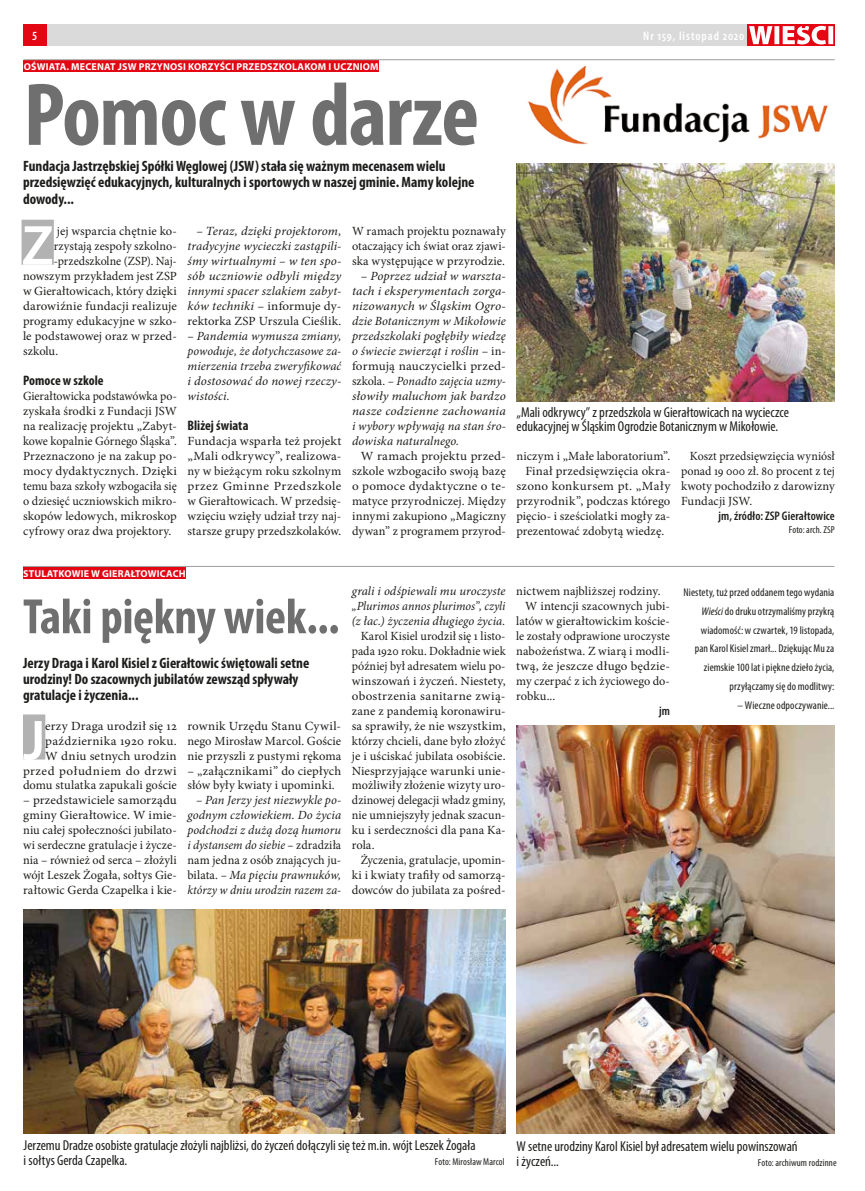
<style>
.page{position:relative;width:865px;height:1191px;background:#fff}
.page>*{position:absolute;margin:0;border:0;box-sizing:border-box;transform-origin:0 0}
.t1{font:700 condensed 90px "Myriad Pro";letter-spacing:-.015em;color:#706f6f}
.t2{font:600 57px "Myriad Pro";color:#fff}
.t3{font:700 condensed 50px "Myriad Pro";letter-spacing:-.005em;color:#706f6f}
.t4{font:700 condensed 15px/16.2px "Myriad Pro";color:#1d1d1b}
.t5{font:condensed 14.38px/15px "Myriad Pro";color:#1d1d1b}
.t6{font:700 condensed 13.75px "Myriad Pro";letter-spacing:.005em;color:#1d1d1b}
.t7{font:italic 12.5px/15px "Minion Pro";letter-spacing:.005em;color:#1d1d1b;text-align:justify}
.t8{font:12.5px/15px "Minion Pro";letter-spacing:.01em;color:#1d1d1b;text-align:justify}
.t9{font:12.5px/15px "Minion Pro";letter-spacing:.01em;color:#1d1d1b;text-align:justify;scale:.96 1}
.t10{font:12.5px/15px "Minion Pro";letter-spacing:.01em;color:#1d1d1b;text-align:justify;scale:1.04 1}
.t11{font:12.5px/15px "Minion Pro";letter-spacing:.01em;color:#1d1d1b;text-align:justify;scale:.95 1}
.t12{font:12.5px/15px "Minion Pro";letter-spacing:.01em;color:#1d1d1b;text-align:justify;scale:1.05 1}
.t13{font:600 condensed 12.5px "Myriad Pro";letter-spacing:.01em;color:#1d1d1b}
.t14{font:600 condensed 12.5px "Myriad Pro";letter-spacing:.075em;color:#fff}
.t15{font:condensed 11.25px/18.8px "Myriad Pro";letter-spacing:.01em;color:#1d1d1b;text-align:right}
.t16{font:700 10px "Myriad Pro";letter-spacing:.02em;color:#fff}
.t17{font:condensed 10px "Myriad Pro";letter-spacing:.01em;color:#1d1d1b}
.s1{font-style:normal}
.s2{font-style:italic}
</style>
<div class="page">
<div style="left:23px;top:25px;width:811px;height:21px;background:#dadada"></div>
<svg style="left:747px;top:25px;width:87px;height:21px"></svg>
<svg style="left:749px;top:26px;width:84px;height:18px;background:#f3979c"></svg>
<div style="left:23px;top:25px;width:23px;height:21px;background:#e30613"></div>
<div style="left:23px;top:567px;width:163px;height:12px;background:#e30613"></div>
<hr style="left:23px;top:566px;width:811px;height:1px;background:#9d9d9c">
<div style="left:24px;top:61px;width:355px;height:11px;background:#e30613"></div>
<hr style="left:24px;top:60px;width:810px;height:1px;background:#9d9d9c">
<div style="left:22px;top:220px;width:32px;height:45px;background:#b3b2b2"></div>
<img style="left:528px;top:66px;width:300px;height:79px">
<img style="left:516px;top:163px;width:318px;height:239px">
<div style="left:23px;top:714px;width:22px;height:45px;background:#b3b2b2"></div>
<img style="left:516px;top:725px;width:318px;height:408px">
<img style="left:23px;top:909px;width:482px;height:224px">
<p class="t14" style="left:32px;top:28px;width:7px">5</p>
<p class="t14" style="left:643px;top:28px;width:102px">Nr 159, listopad 2020</p>
<p class="t16" style="left:24px;top:60px;width:356px">OŚWIATA. MECENAT JSW PRZYNOSI KORZYŚCI PRZEDSZKOLAKOM I UCZNIOM</p>
<h1 class="t1" style="left:24px;top:59px;width:457px">Pomoc w darze</h1>
<p class="t4" style="left:23px;top:158px;width:453px">Fundacja Jastrzębskiej Spółki Węglowej (JSW) stała się ważnym mecenasem wielu przedsięwzięć edukacyjnych, kulturalnych i sportowych w naszej gminie. Mamy kolejne dowody...</p>
<h2 class="t2" style="left:22px;top:209px;width:34px">Z</h2>
<p class="t8" style="left:57px;top:223px;width:122px">jej wsparcia chętnie ko-</p>
<p class="t8" style="left:54px;top:238px;width:125px">rzystają zespoły szkolno-</p>
<p class="t9" style="left:54px;top:253px;width:130px">-przedszkolne (ZSP). Naj-</p>
<p class="t8" style="left:23px;top:268px;width:155px">nowszym przykładem jest ZSP</p>
<p class="t8" style="left:23px;top:283px;width:155px">w Gierałtowicach, który dzięki</p>
<p class="t8" style="left:23px;top:298px;width:155px">darowiźnie fundacji realizuje</p>
<p class="t8" style="left:23px;top:313px;width:155px">programy edukacyjne w szko-</p>
<p class="t8" style="left:23px;top:328px;width:155px">le podstawowej oraz w przed-</p>
<p class="t8" style="left:23px;top:343px;width:37px">szkolu.</p>
<p class="t6" style="left:23px;top:371px;width:82px">Pomoce w szkole</p>
<p class="t11" style="left:23px;top:388px;width:163px">Gierałtowicka podstawówka po&shy;zyskała środki z Fundacji JSW na realizację projektu „Zabyt&shy;kowe kopalnie Górnego Śląska”.<br>Przeznaczono je na zakup po&shy;mocy dydaktycznych. Dzięki temu baza szkoły wzbogaciła się o dziesięć uczniowskich mikro&shy;skopów ledowych, mikroskop cyfrowy oraz dwa projektory.</p>
<p class="t7" style="left:187px;top:223px;width:155px;text-indent:9px">– Teraz, dzięki projektorom, tradycyjne wycieczki zastąpili&shy;śmy wirtualnymi – w ten spo&shy;sób uczniowie odbyli między innymi spacer szlakiem zabyt&shy;ków techniki <span class="s1">– informuje dy&shy;rektorka ZSP Urszula Cieślik.</span></p>
<p class="t7" style="left:187px;top:328px;width:155px">– Pandemia wymusza zmiany, powoduje, że dotychczasowe za&shy;mierzenia trzeba zweryfikować i dostosować do nowej rzeczy&shy;wistości.</p>
<p class="t6" style="left:187px;top:416px;width:62px">Bliżej świata</p>
<p class="t12" style="left:187px;top:433px;width:148px">Fundacja wsparła też projekt „Mali odkrywcy”, realizowa&shy;ny w bieżącym roku szkolnym przez Gminne Przedszkole w Gierałtowicach. W przedsię&shy;wzięciu wzięły udział trzy naj&shy;starsze grupy przedszkolaków.</p>
<p class="t8" style="left:352px;top:223px;width:155px">W ramach projektu poznawały otaczający ich świat oraz zjawi&shy;ska występujące w przyrodzie.</p>
<p class="t7" style="left:352px;top:268px;width:155px;text-indent:9px">– Poprzez udział w warszta&shy;tach i eksperymentach zorga&shy;nizowanych w Śląskim Ogro&shy;dzie Botanicznym w Mikołowie przedszkolaki pogłębiły wiedzę o świecie zwierząt i roślin <span class="s1">– in&shy;formują nauczycielki przed&shy;szkola.</span> – Ponadto zajęcia uzmy&shy;słowiły maluchom jak bardzo nasze codzienne zachowania i wybory wpływają na stan śro&shy;dowiska naturalnego.</p>
<p class="t12" style="left:352px;top:448px;width:148px;text-indent:9px">W ramach projektu przed&shy;szkole wzbogaciło swoją bazę o pomoce dydaktyczne o te&shy;matyce przyrodniczej. Między innymi zakupiono „Magiczny dywan” z programem przyrod-</p>
<p class="t8" style="left:516px;top:448px;width:155px">niczym i „Małe laboratorium”.</p>
<p class="t5" style="left:516px;top:405px;width:274px;line-height:13.8px">„Mali odkrywcy” z przedszkola w Gierałtowicach na wycieczce edukacyjnej w Śląskim Ogrodzie Botanicznym w Mikołowie.</p>
<p class="t11" style="left:681px;top:448px;width:163px;text-indent:9px">Koszt przedsięwzięcia wyniósł ponad 19 000 zł. 80 procent z tej kwoty pochodziło z darowizny Fundacji JSW.</p>
<p class="t13" style="left:718px;top:508px;width:118px">jm, źródło: ZSP Gierałtowice</p>
<p class="t17" style="left:788px;top:524px;width:47px">Foto: arch. ZSP</p>
<p class="t8" style="left:525px;top:463px;width:146px">Finał przedsięwzięcia okra-</p>
<p class="t12" style="left:516px;top:478px;width:148px">szono konkursem pt. „Mały</p>
<p class="t8" style="left:516px;top:493px;width:155px">przyrodnik”, podczas którego</p>
<p class="t8" style="left:516px;top:508px;width:155px">pięcio- i sześciolatki mogły za-</p>
<p class="t8" style="left:516px;top:523px;width:149px">prezentować zdobytą wiedzę.</p>
<p class="t16" style="left:23px;top:566px;width:164px">STULATKOWIE W GIERAŁTOWICACH</p>
<h3 class="t3" style="left:23px;top:585px;width:318px">Taki piękny wiek...</h3>
<p class="t4" style="left:23px;top:654px;width:288px">Jerzy Draga i Karol Kisiel z Gierałtowic świętowali setne urodziny! Do szacownych jubilatów zewsząd spływały gratulacje i życzenia...</p>
<p class="t10" style="left:23px;top:718px;width:149px;text-align:right">erzy Draga urodził się 12 października 1920 roku.<br>W dniu setnych urodzin przed południem do drzwi domu stulatka zapukali goście</p>
<p class="t10" style="left:23px;top:793px;width:149px">– przedstawiciele samorządu gminy Gierałtowice. W imie&shy;niu całej społeczności jubilato&shy;wi serdeczne gratulacje i życze&shy;nia – również od serca – złożyli wójt Leszek Żogała, sołtys Gie&shy;rałtowic Gerda Czapelka i kie-</p>
<h2 class="t2" style="left:23px;top:704px;width:24px">J</h2>
<p class="t10" style="left:187px;top:718px;width:149px">rownik Urzędu Stanu Cywil&shy;nego Mirosław Marcol. Goście nie przyszli z pustymi rękoma</p>
<p class="t8" style="left:187px;top:763px;width:155px">– „załącznikami” do ciepłych słów były kwiaty i upominki.</p>
<p class="t7" style="left:187px;top:793px;width:155px;text-indent:9px">– Pan Jerzy jest niezwykle po&shy;godnym człowiekiem. Do życia podchodzi z dużą dozą humoru i dystansem do siebie <span class="s1">– zdradziła nam jedna z osób znających ju&shy;bilata.</span> – Ma pięciu prawnuków, którzy w dniu urodzin razem za-</p>
<p class="t7" style="left:352px;top:583px;width:155px">grali i odśpiewali mu uroczyste „Plurimos annos plurimos”, czyli (z łac.) życzenia długiego życia.</p>
<p class="t9" style="left:352px;top:628px;width:162px;text-indent:9px">Karol Kisiel urodził się 1 listo&shy;pada 1920 roku. Dokładnie wiek później był adresatem wielu po&shy;winszowań i życzeń. Niestety, obostrzenia sanitarne zwią&shy;zane z pandemią koronawiru&shy;sa sprawiły, że nie wszystkim, którzy chcieli, dane było złożyć je i uściskać jubilata osobiście.<br>Niesprzyjające warunki unie&shy;możliwiły złożenie wizyty uro&shy;dzinowej delegacji władz gminy, nie umniejszyły jednak szacun&shy;ku i serdeczności dla pana Ka&shy;rola.</p>
<p class="t8" style="left:352px;top:853px;width:155px;text-indent:9px">Życzenia, gratulacje, upomin&shy;ki i kwiaty trafiły od samorzą&shy;dowców do jubilata za pośred-</p>
<p class="t8" style="left:516px;top:583px;width:146px">nictwem najbliższej rodziny.</p>
<p class="t8" style="left:525px;top:598px;width:146px">W intencji szacownych jubi-</p>
<p class="t8" style="left:516px;top:613px;width:155px">latów w gierałtowickim koście-</p>
<p class="t9" style="left:516px;top:628px;width:162px">le zostały odprawione uroczyste</p>
<p class="t8" style="left:516px;top:643px;width:155px">nabożeństwa. Z wiarą i modli-</p>
<p class="t10" style="left:516px;top:658px;width:149px">twą, że jeszcze długo będzie-</p>
<p class="t8" style="left:516px;top:673px;width:155px">my czerpać z ich życiowego do-</p>
<p class="t8" style="left:516px;top:688px;width:40px">robku...</p>
<p class="t13" style="left:659px;top:702px;width:12px">jm</p>
<p class="t15" style="left:683px;top:583px;width:152px">Niestety, tuż przed oddanem tego wydania <span class="s2">Wieści</span> do druku otrzymaliśmy przykrą wiadomość: w czwartek, 19 listopada,<br>pan Karol Kisiel zmarł... Dziękując Mu za ziemskie 100 lat i piękne dzieło życia, przyłączamy się do modlitwy:</p>
<p class="t15" style="left:737px;top:695px;width:98px">– Wieczne odpoczywanie...</p>
<p class="t5" style="left:24px;top:1137px;width:453px">Jerzemu Dradze osobiste gratulacje złożyli najbliżsi, do życzeń dołączyli się też m.in. wójt Leszek Żogała i sołtys Gerda Czapelka.</p>
<p class="t17" style="left:435px;top:1155px;width:71px">Foto: Mirosław Marcol</p>
<p class="t5" style="left:516px;top:1138px;width:283px">W setne urodziny Karol Kisiel był adresatem wielu powinszowań i życzeń...</p>
<p class="t17" style="left:758px;top:1156px;width:80px">Foto: archiwum rodzinne</p>
</div>
